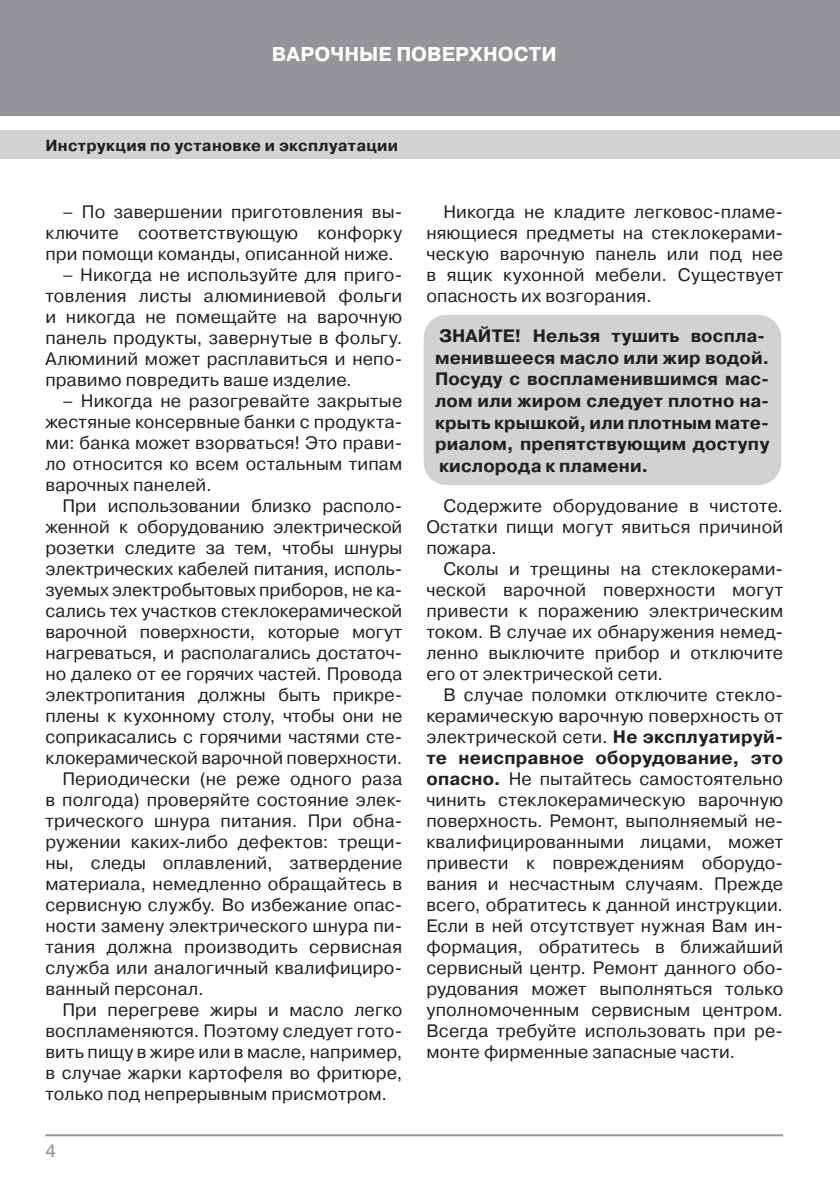
<style>
.page{position:relative;width:840px;height:1191px;background:#fff}
.page>*{position:absolute;margin:0;border:0;box-sizing:border-box;transform-origin:0 0}
.t1{font:700 20px "Pragmatica C";letter-spacing:.005em;color:#fff}
.Based_text{font:18px/21px "Pragmatica C";letter-spacing:.01em;color:#231f20;text-align:justify}
.blok_grey{font:700 18px/21.6px "Pragmatica C";letter-spacing:.005em;color:#231f20}
.t2{font:18px "Pragmatica C";color:#939598}
.t3{font:700 16px "Pragmatica C";letter-spacing:.02em;color:#231f20}
.s1{font-weight:700}
</style>
<div class="page">
<div style="left:0;top:0;width:839px;height:116px;background:#939598"></div>
<div style="left:0;top:130px;width:839px;height:29px;background:#d1d2d4"></div>
<hr style="left:45px;top:1134px;width:737px;height:2px;background:#939598">
<div style="left:423px;top:315px;width:357px;height:170px;background:#d1d2d4;border-radius:23px"></div>
<p class="t1" style="left:272px;top:43px;width:286px">ВАРОЧНЫЕ ПОВЕРХНОСТИ</p>
<p class="t3" style="left:45px;top:136px;width:354px">Инструкция по установке и эксплуатации</p>
<p class="Based_text" style="left:45px;top:201px;width:358px;text-indent:17px">– По завершении приготовления вы&shy;ключите соответствующую конфорку при помощи команды, описанной ниже.</p>
<p class="Based_text" style="left:45px;top:264px;width:358px;text-indent:17px">– Никогда не используйте для приго&shy;товления листы алюминиевой фольги и никогда не помещайте на варочную панель продукты, завернутые в фольгу.<br>Алюминий может расплавиться и непо&shy;правимо повредить ваше изделие.</p>
<p class="Based_text" style="left:45px;top:390px;width:358px;text-indent:17px">– Никогда не разогревайте закрытые жестяные консервные банки с продукта&shy;ми: банка может взорваться! Это прави&shy;ло относится ко всем остальным типам варочных панелей.</p>
<p class="Based_text" style="left:45px;top:495px;width:358px;text-indent:17px">При использовании близко располо&shy;женной к оборудованию электрической розетки следите за тем, чтобы шнуры электрических кабелей питания, исполь&shy;зуемых электробытовых приборов, не ка&shy;сались тех участков стеклокерамической варочной поверхности, которые могут нагреваться, и располагались достаточ&shy;но далеко от ее горячих частей. Провода электропитания должны быть прикре&shy;плены к кухонному столу, чтобы они не соприкасались с горячими частями сте&shy;клокерамической варочной поверхности.</p>
<p class="Based_text" style="left:45px;top:768px;width:358px;text-indent:17px">Периодически (не реже одного раза в полгода) проверяйте состояние элек&shy;трического шнура питания. При обна&shy;ружении каких-либо дефектов: трещи&shy;ны, следы оплавлений, затвердение материала, немедленно обращайтесь в сервисную службу. Во избежание опас&shy;ности замену электрического шнура пи&shy;тания должна производить сервисная служба или аналогичный квалифициро&shy;ванный персонал.</p>
<p class="Based_text" style="left:45px;top:999px;width:358px;text-indent:17px">При перегреве жиры и масло легко воспламеняются. Поэтому следует гото&shy;вить пищу в жире или в масле, например, в случае жарки картофеля во фритюре, только под непрерывным присмотром.</p>
<p class="t2" style="left:45px;top:1140px;width:12px">4</p>
<p class="Based_text" style="left:426px;top:201px;width:358px;text-indent:17px">Никогда не кладите легковос-пламе&shy;няющиеся предметы на стеклокерами&shy;ческую варочную панель или под нее в ящик кухонной мебели. Существует опасность их возгорания.</p>
<p class="blok_grey" style="left:435px;top:325px;width:336px">ЗНАЙТЕ! Нельзя тушить воспла&shy;менившееся масло или жир водой.<br>Посуду с воспламенившимся мас&shy;лом или жиром следует плотно на&shy;крыть крышкой, или плотным мате&shy;риалом, препятствующим доступу кислорода к пламени.</p>
<p class="Based_text" style="left:426px;top:495px;width:358px;text-indent:17px">Содержите оборудование в чистоте.<br>Остатки пищи могут явиться причиной пожара.</p>
<p class="Based_text" style="left:426px;top:558px;width:358px;text-indent:17px">Сколы и трещины на стеклокерами&shy;ческой варочной поверхности могут привести к поражению электрическим током. В случае их обнаружения немед&shy;ленно выключите прибор и отключите его от электрической сети.</p>
<p class="Based_text" style="left:426px;top:684px;width:358px;text-indent:17px">В случае поломки отключите стекло&shy;керамическую варочную поверхность от электрической сети. <span class="s1">Не эксплуатируй&shy;те неисправное оборудование, это опасно.</span> Не пытайтесь самостоятельно чинить стеклокерамическую варочную поверхность. Ремонт, выполняемый не&shy;квалифицированными лицами, может привести к повреждениям оборудо&shy;вания и несчастным случаям. Прежде всего, обратитесь к данной инструкции.<br>Если в ней отсутствует нужная Вам ин&shy;формация, обратитесь в ближайший сервисный центр. Ремонт данного обо&shy;рудования может выполняться только уполномоченным сервисным центром.<br>Всегда требуйте использовать при ре&shy;монте фирменные запасные части.</p>
</div>
